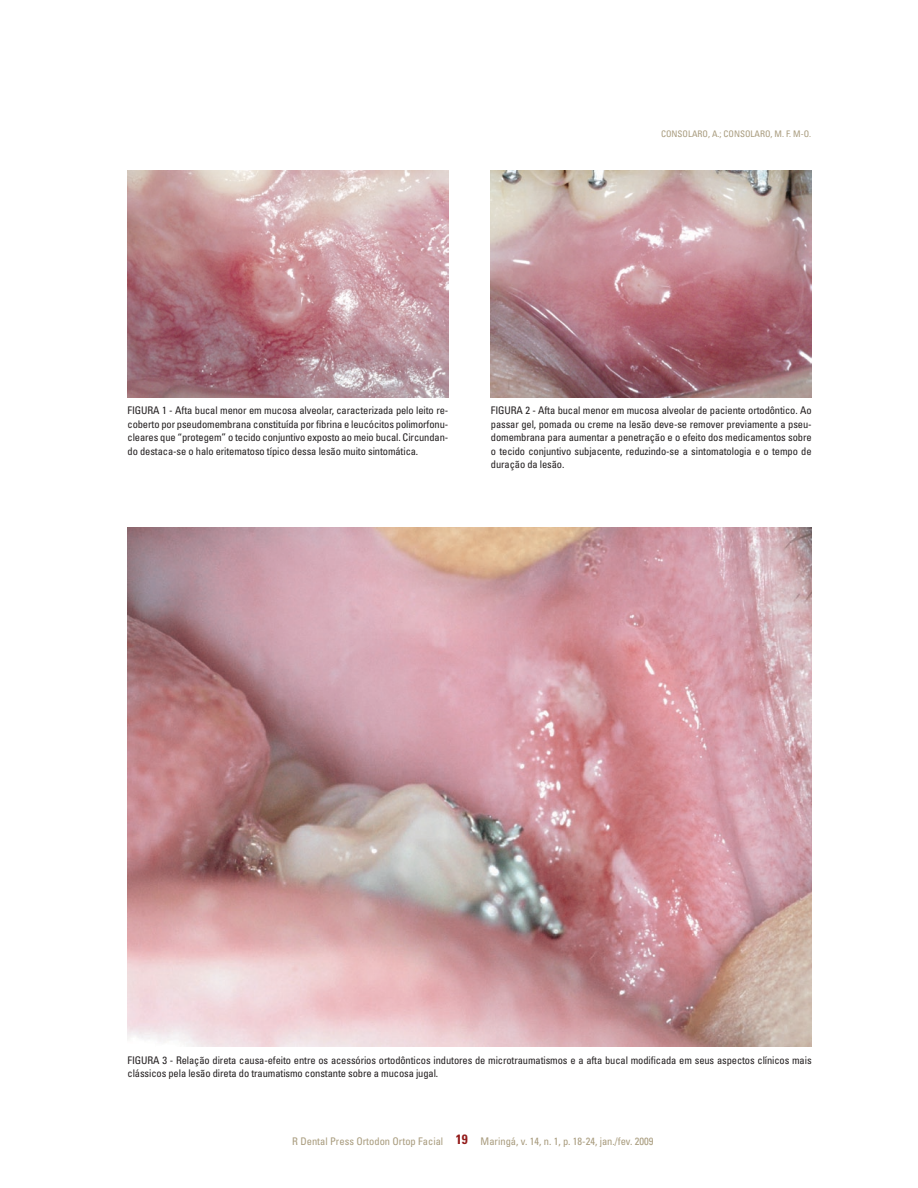
<style>
.page{position:relative;width:918px;height:1188px;background:#fff}
.page>*{position:absolute;margin:0;border:0;box-sizing:border-box;transform-origin:0 0}
.t1{font:condensed 10.5px/13.5px "Univers";letter-spacing:-.01em;color:#231f20;text-align:justify}
.t2{font:condensed 10.5px "Univers";color:#a89b7d}
.t3{font:condensed 9px "Univers";color:#a89b7d}
.s1{font-weight:700;font-size:13.5px;color:#931b1a}
</style>
<div class="page">
<img style="left:128px;top:170px;width:320px;height:227px">
<img style="left:491px;top:170px;width:321px;height:227px">
<img style="left:128px;top:527px;width:684px;height:520px">
<p class="t3" style="left:661px;top:128px;width:152px">Co nsolaro, A.; Co nsolaro, M. F. M-O.</p>
<p class="t1" style="left:128px;top:404px;width:322px">Figura 1 - Afta bucal menor em mucosa alveolar, caracterizada pelo leito re&shy;coberto por pseudomembrana constituída por fibrina e leucócitos polimorfonu&shy;cleares que “protegem” o tecido conjuntivo exposto ao meio bucal. Circundan&shy;do destaca-se o halo eritematoso típico dessa lesão muito sintomática.</p>
<p class="t1" style="left:491px;top:404px;width:322px">Figura 2 - Afta bucal menor em mucosa alveolar de paciente ortodôntico. Ao passar gel, pomada ou creme na lesão deve-se remover previamente a pseu&shy;domembrana para aumentar a penetração e o efeito dos medicamentos sobre o tecido conjuntivo subjacente, reduzindo-se a sintomatologia e o tempo de duração da lesão.</p>
<p class="t1" style="left:128px;top:1053px;width:686px">Figura 3 - Relação direta causa-efeito entre os acessórios ortodônticos indutores de microtraumatismos e a afta bucal modificada em seus aspectos clínicos mais clássicos pela lesão direta do traumatismo constante sobre a mucosa jugal.</p>
<p class="t2" style="left:292px;top:1134px;width:363px">R Dental Press Ortodon Ortop Facial <span class="s1">19</span> Maringá, v. 14, n. 1, p. 18-24, jan./fev. 2009</p>
</div>
